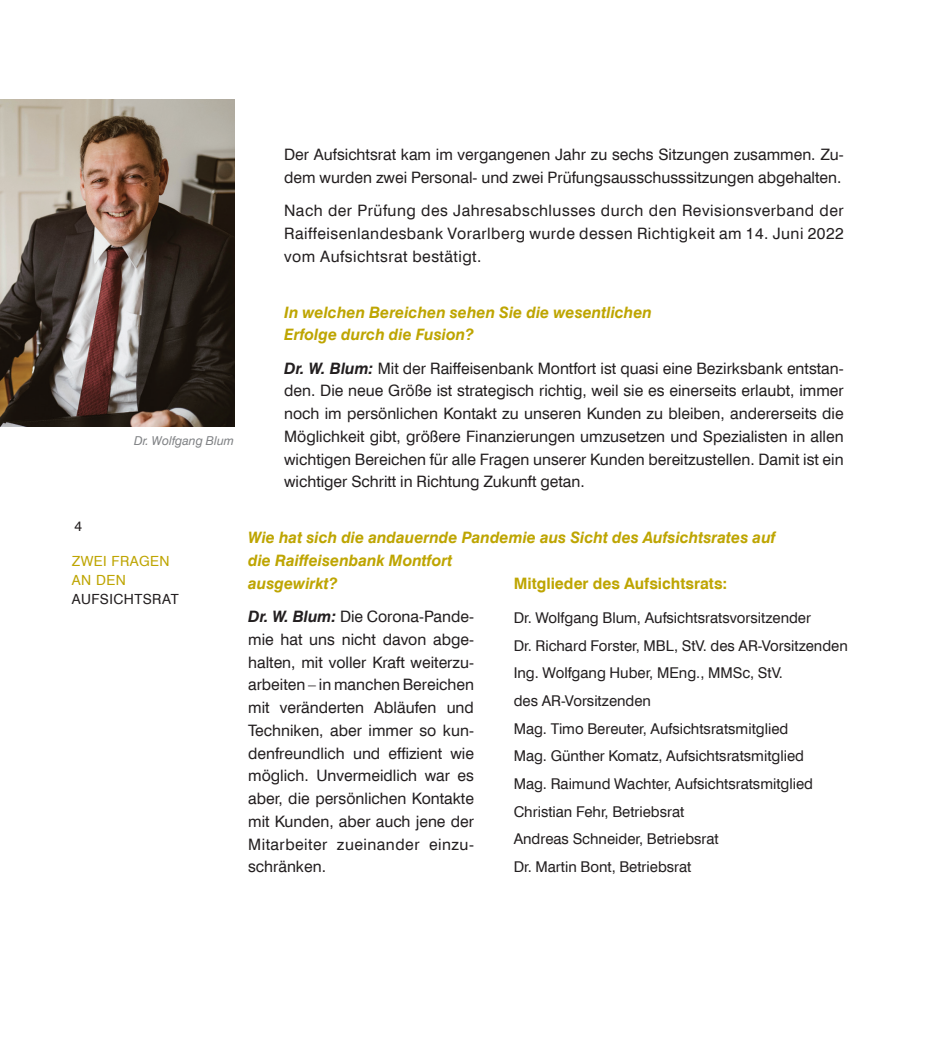
<style>
.page{position:relative;width:943px;height:1042px;background:#fff}
.page>*{position:absolute;margin:0;border:0;box-sizing:border-box;transform-origin:0 0}
.t1{font:15.75px/22.8px "Swiss 721 TL";color:#231f20;text-align:justify}
.t2{font:italic 700 15.75px/22.8px "Swiss 721 TL";color:#bea502}
.t3{font:700 15.75px "Swiss 721 TL";color:#bea502}
.t4{font:14.88px/27.7px "Swiss 721 TL";color:#231f20}
.t5{font:14px/19.2px "Swiss 721 TL";letter-spacing:.03em;color:#bea502}
.t6{font:14px "Swiss 721 TL";letter-spacing:.03em;color:#231f20}
.t7{font:italic 12.25px "Swiss 721 TL";color:#808285}
.s1{font-weight:700;font-style:italic}
</style>
<div class="page">
<img style="left:0;top:99px;width:234px;height:328px">
<p class="t1" style="left:284px;top:143px;width:561px">Der Aufsichtsrat kam im vergangenen Jahr zu sechs Sitzungen zusammen. Zu&shy;dem wurden zwei Personal- und zwei Prüfungsausschusssitzungen abgehalten.</p>
<p class="t1" style="left:284px;top:199px;width:561px">Nach der Prüfung des Jahresabschlusses durch den Revisionsverband der Raiffeisenlandesbank Vorarlberg wurde dessen Richtigkeit am 14. Juni 2022 vom Aufsichtsrat bestätigt.</p>
<p class="t7" style="left:134px;top:433px;width:101px">Dr. Wolfgang Blum</p>
<p class="t6" style="left:74px;top:517px;width:9px">4</p>
<p class="t5" style="left:72px;top:551px;width:99px">ZWEI FRAGEN<br>AN DEN</p>
<p class="t6" style="left:72px;top:591px;width:108px">AUFSICHTSRAT</p>
<p class="t2" style="left:284px;top:300px;width:369px">In welchen Bereichen sehen Sie die wesentlichen<br>Erfolge durch die Fusion?</p>
<p class="t1" style="left:284px;top:356px;width:561px"><span class="s1">Dr. W. Blum:</span> Mit der Raiffeisenbank Montfort ist quasi eine Bezirksbank entstan&shy;den. Die neue Größe ist strategisch richtig, weil sie es einerseits erlaubt, immer noch im persönlichen Kontakt zu unseren Kunden zu bleiben, andererseits die Möglichkeit gibt, größere Finanzierungen umzusetzen und Spezialisten in allen wichtigen Bereichen für alle Fragen unserer Kunden bereitzustellen. Damit ist ein wichtiger Schritt in Richtung Zukunft getan.</p>
<p class="t2" style="left:248px;top:526px;width:529px">Wie hat sich die andauernde Pandemie aus Sicht des Aufsichtsrates auf die Raiffeisenbank Montfort<br>ausgewirkt?</p>
<p class="t1" style="left:248px;top:605px;width:227px"><span class="s1">Dr. W. Blum:</span> Die Corona-Pande&shy;mie hat uns nicht davon abge&shy;halten, mit voller Kraft weiterzu&shy;arbeiten – in manchen Bereichen mit veränderten Abläufen und Techniken, aber immer so kun&shy;denfreundlich und effizient wie möglich. Unvermeidlich war es aber, die persönlichen Kontakte mit Kunden, aber auch jene der Mitarbeiter zueinander einzu&shy;schränken.</p>
<p class="t3" style="left:513px;top:573px;width:215px">Mitglieder des Aufsichtsrats:</p>
<p class="t4" style="left:513px;top:604px;width:336px">Dr. Wolfgang Blum, Aufsichtsratsvorsitzender<br>Dr. Richard Forster, MBL, StV. des AR-Vorsitzenden Ing. Wolfgang Huber, MEng., MMSc, StV.<br>des AR-Vorsitzenden<br>Mag. Timo Bereuter, Aufsichtsratsmitglied<br>Mag. Günther Komatz, Aufsichtsratsmitglied<br>Mag. Raimund Wachter, Aufsichtsratsmitglied Christian Fehr, Betriebsrat<br>Andreas Schneider, Betriebsrat<br>Dr. Martin Bont, Betriebsrat</p>
</div>
